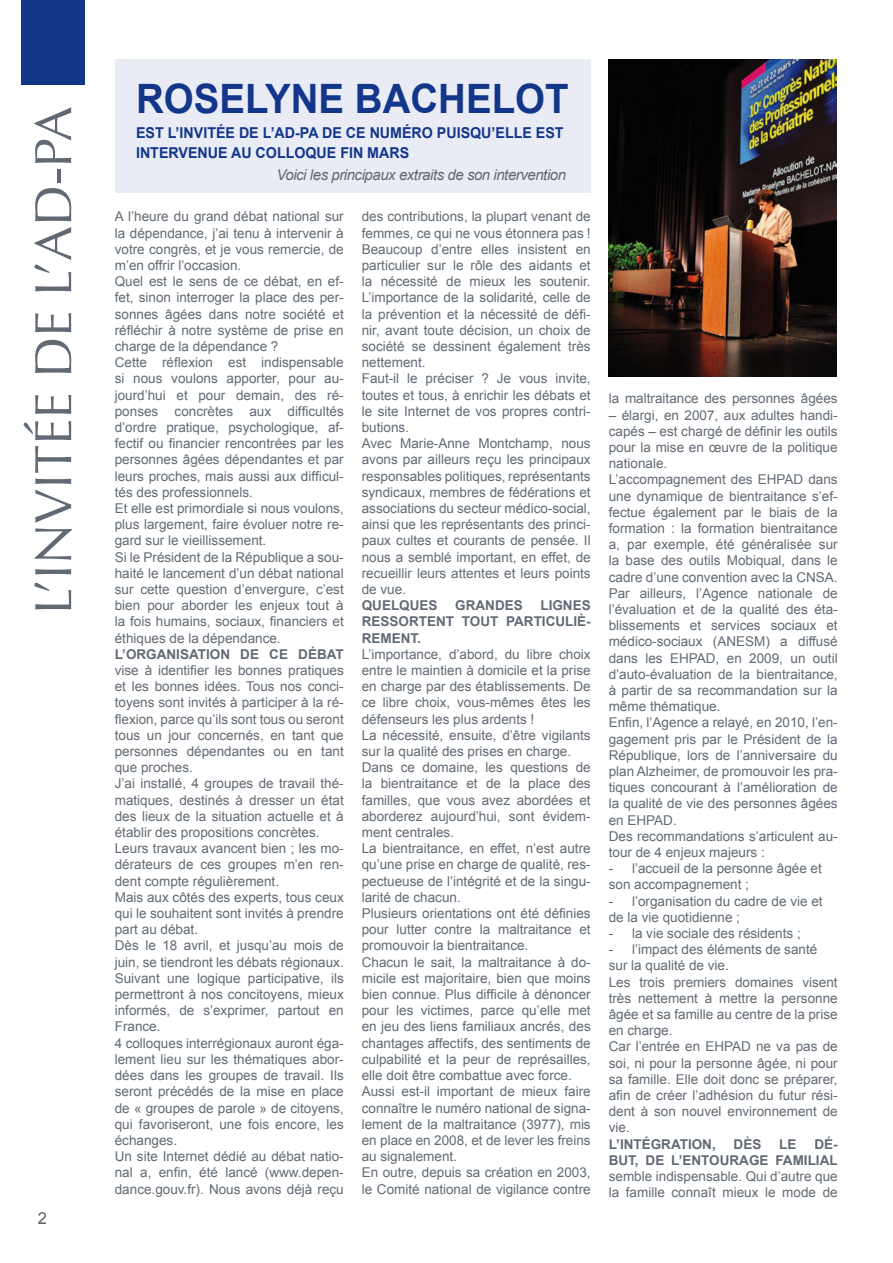
<style>
.page{position:relative;width:893px;height:1263px;background:#fff}
.page>*{position:absolute;margin:0;border:0;box-sizing:border-box;transform-origin:0 0}
.t1{font:52.5px "Optima";color:#616a74}
.t2{font:700 40.5px "Arial";color:#13368a;scale:.95 1}
.t3{font:16.5px "Arial";color:#576065}
.t4{font:700 15px "Arial";color:#13368a;scale:.95 1}
.t5{font:italic 15px "Arial";letter-spacing:-.03em;color:#616a74}
.t6{font:13.5px/16.2px "Arial";color:#616a74}
.t7{font:700 13.5px/16.2px "Arial";color:#616a74;text-align:justify}
</style>
<div class="page">
<div style="left:21px;top:0;width:64px;height:85px;background:#13368a"></div>
<img style="left:609px;top:60px;width:228px;height:316px">
<div style="left:115px;top:60px;width:476px;height:133px;background:#e9ebf5"></div>
<h1 class="t1" style="left:23px;top:614px;width:509px;rotate:-90deg">L’INVITÉE DE L’AD-PA</h1>
<p class="t3" style="left:38px;top:1207px;width:11px">2</p>
<h2 class="t2" style="left:136px;top:72px;width:58px">ROSEL</h2>
<h2 class="t2" style="left:265px;top:72px;width:321px">YNE BACHELOT</h2>
<p class="t4" style="left:136px;top:123px;width:11px">EST</p>
<p class="t4" style="left:168px;top:123px;width:22px">L’INVITÉE</p>
<p class="t4" style="left:239px;top:123px;width:150px">DE L’AD-PA DE CE NUMÉRO</p>
<p class="t4" style="left:437px;top:123px;width:11px">PUISQU</p>
<p class="t4" style="left:492px;top:123px;width:15px">’ELLE</p>
<p class="t4" style="left:536px;top:123px;width:11px">EST</p>
<p class="t4" style="left:136px;top:142px;width:6px">INTERVENUE</p>
<p class="t4" style="left:231px;top:142px;width:38px">AU COLLOQUE</p>
<p class="t4" style="left:340px;top:142px;width:9px">FIN</p>
<p class="t4" style="left:367px;top:142px;width:12px">MARS</p>
<p class="t5" style="left:276px;top:165px;width:291px">Voici les principaux extraits de son intervention</p>
<p class="t6" style="left:115px;top:209px;width:230px">A l’heure du grand débat national sur la dépendance, j’ai tenu à intervenir à votre congrès, et je vous remercie, de m’en offrir l’occasion.<br>Quel est le sens de ce débat, en ef&shy;fet, sinon interroger la place des per&shy;sonnes âgées dans notre société et réfléchir à notre système de prise en charge de la dépendance ?<br>Cette réflexion est indispensable si nous voulons apporter, pour au&shy;jourd’hui et pour demain, des ré&shy;ponses concrètes aux difficultés d’ordre pratique, psychologique, af&shy;fectif ou financier rencontrées par les personnes âgées dépendantes et par leurs proches, mais aussi aux difficul&shy;tés des professionnels.<br>Et elle est primordiale si nous voulons, plus largement, faire évoluer notre re&shy;gard sur le vieillissement.<br>Si le Président de la République a sou&shy;haité le lancement d’un débat national sur cette question d’envergure, c’est bien pour aborder les enjeux tout à la fois humains, sociaux, financiers et éthiques de la dépendance.</p>
<p class="t7" style="left:115px;top:646px;width:230px">L’ORGANISATION DE CE DÉBAT</p>
<p class="t6" style="left:115px;top:662px;width:230px">vise à identifier les bonnes pratiques et les bonnes idées. Tous nos conci&shy;toyens sont invités à participer à la ré&shy;flexion, parce qu’ils sont tous ou seront tous un jour concernés, en tant que personnes dépendantes ou en tant que proches.<br>J’ai installé, 4 groupes de travail thé&shy;matiques, destinés à dresser un état des lieux de la situation actuelle et à établir des propositions concrètes.<br>Leurs travaux avancent bien ; les mo&shy;dérateurs de ces groupes m’en ren&shy;dent compte régulièrement.<br>Mais aux côtés des experts, tous ceux qui le souhaitent sont invités à prendre part au débat.<br>Dès le 18 avril, et jusqu’au mois de juin, se tiendront les débats régionaux.<br>Suivant une logique participative, ils permettront à nos concitoyens, mieux informés, de s’exprimer, partout en France.<br>4 colloques interrégionaux auront éga&shy;lement lieu sur les thématiques abor&shy;dées dans les groupes de travail. Ils seront précédés de la mise en place de « groupes de parole » de citoyens, qui favoriseront, une fois encore, les échanges.<br>Un site Internet dédié au débat natio&shy;nal a, enfin, été lancé (www.depen&shy;dance.gouv.fr). Nous avons déjà reçu</p>
<p class="t6" style="left:362px;top:209px;width:230px">des contributions, la plupart venant de femmes, ce qui ne vous étonnera pas !<br>Beaucoup d’entre elles insistent en particulier sur le rôle des aidants et la nécessité de mieux les soutenir.<br>L’importance de la solidarité, celle de la prévention et la nécessité de défi&shy;nir, avant toute décision, un choix de société se dessinent également très nettement.<br>Faut-il le préciser ? Je vous invite, toutes et tous, à enrichir les débats et le site Internet de vos propres contri&shy;butions.<br>Avec Marie-Anne Montchamp, nous avons par ailleurs reçu les principaux responsables politiques, représentants syndicaux, membres de fédérations et associations du secteur médico-social, ainsi que les représentants des princi&shy;paux cultes et courants de pensée. Il nous a semblé important, en effet, de recueillir leurs attentes et leurs points de vue.</p>
<p class="t7" style="left:362px;top:598px;width:77px">QUELQUES</p>
<p class="t7" style="left:455px;top:598px;width:69px">GRANDES</p>
<p class="t7" style="left:362px;top:598px;width:230px;text-indent:179px">LIGNES RESSORTENT TOUT PARTICULIÈ-REMENT.</p>
<p class="t6" style="left:362px;top:646px;width:230px">L’importance, d’abord, du libre choix entre le maintien à domicile et la prise en charge par des établissements. De ce libre choix, vous-mêmes êtes les défenseurs les plus ardents !<br>La nécessité, ensuite, d’être vigilants sur la qualité des prises en charge.<br>Dans ce domaine, les questions de la bientraitance et de la place des familles, que vous avez abordées et aborderez aujourd’hui, sont évidem&shy;ment centrales.<br>La bientraitance, en effet, n’est autre qu’une prise en charge de qualité, res&shy;pectueuse de l’intégrité et de la singu&shy;larité de chacun.<br>Plusieurs orientations ont été définies pour lutter contre la maltraitance et promouvoir la bientraitance.<br>Chacun le sait, la maltraitance à do&shy;micile est majoritaire, bien que moins bien connue. Plus difficile à dénoncer pour les victimes, parce qu’elle met en jeu des liens familiaux ancrés, des chantages affectifs, des sentiments de culpabilité et la peur de représailles, elle doit être combattue avec force.<br>Aussi est-il important de mieux faire connaître le numéro national de signa&shy;lement de la maltraitance (3977), mis en place en 2008, et de lever les freins au signalement.<br>En outre, depuis sa création en 2003, le Comité national de vigilance contre</p>
<p class="t6" style="left:609px;top:391px;width:230px">la maltraitance des personnes âgées</p>
<p class="t6" style="left:609px;top:407px;width:230px">– élargi, en 2007, aux adultes handi&shy;capés – est chargé de définir les outils pour la mise en œuvre de la politique nationale.<br>L’accompagnement des EHPAD dans une dynamique de bientraitance s’ef&shy;fectue également par le biais de la formation : la formation bientraitance a, par exemple, été généralisée sur la base des outils Mobiqual, dans le cadre d’une convention avec la CNSA.<br>Par ailleurs, l’Agence nationale de l’évaluation et de la qualité des éta&shy;blissements et services sociaux et médico-sociaux (ANESM) a diffusé dans les EHPAD, en 2009, un outil d’auto-évaluation de la bientraitance, à partir de sa recommandation sur la même thématique.<br>Enfin, l’Agence a relayé, en 2010, l’en&shy;gagement pris par le Président de la République, lors de l’anniversaire du plan Alzheimer, de promouvoir les pra&shy;tiques concourant à l’amélioration de la qualité de vie des personnes âgées en EHPAD.<br>Des recommandations s’articulent au&shy;tour de 4 enjeux majeurs :</p>
<p class="t6" style="left:609px;top:860px;width:215px">- l’accueil de la personne âgée et son accompagnement ;</p>
<p class="t6" style="left:609px;top:893px;width:215px">- l’organisation du cadre de vie et de la vie quotidienne ;</p>
<p class="t6" style="left:609px;top:925px;width:194px">- la vie sociale des résidents ;</p>
<p class="t6" style="left:609px;top:941px;width:230px">- l’impact des éléments de santé sur la qualité de vie.<br>Les trois premiers domaines visent très nettement à mettre la personne âgée et sa famille au centre de la prise en charge.<br>Car l’entrée en EHPAD ne va pas de soi, ni pour la personne âgée, ni pour sa famille. Elle doit donc se préparer, afin de créer l’adhésion du futur rési&shy;dent à son nouvel environnement de vie.</p>
<p class="t7" style="left:609px;top:1136px;width:109px">L’INTÉGRATION,</p>
<p class="t7" style="left:734px;top:1136px;width:29px">DÈS</p>
<p class="t7" style="left:779px;top:1136px;width:19px">LE</p>
<p class="t7" style="left:609px;top:1136px;width:230px;text-align:right">DÉ-<br>BUT, DE L’ENTOURAGE FAMILIAL</p>
<p class="t6" style="left:609px;top:1168px;width:230px">semble indispensable. Qui d’autre que la famille connaît mieux le mode de</p>
</div>
